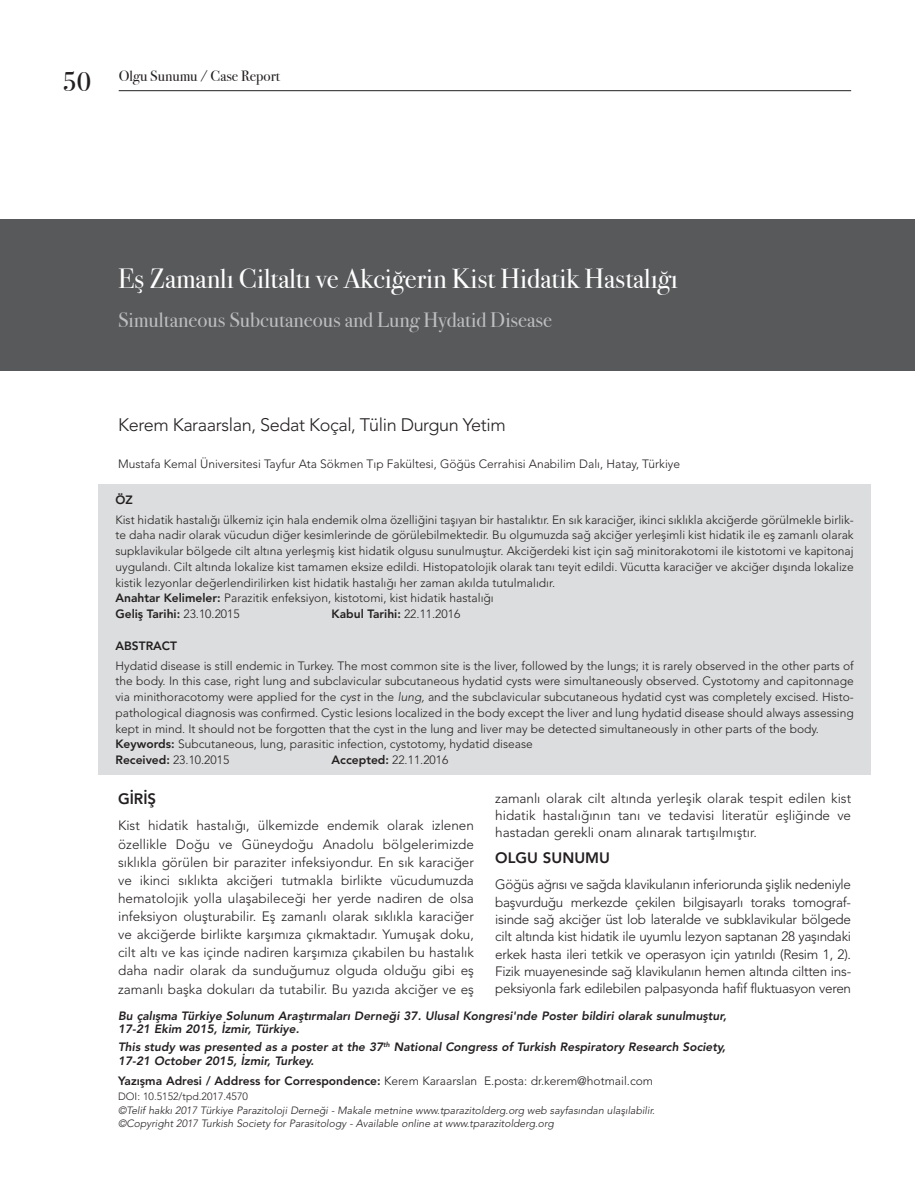
<style>
.page{position:relative;width:915px;height:1191px;background:#fff}
.page>*{position:absolute;margin:0;border:0;box-sizing:border-box;transform-origin:0 0}
.t1{font:27.75px "Bodoni Svty Two ITCTT Book";color:#fff}
.t2{font:21px "Bodoni Svty Two ITCTT Book";color:#bcbec0}
.t3{font:300 18px "Avenir LT Std";letter-spacing:-.02em;color:#231f20}
.t4{font:15px "Bodoni Svty Two ITCTT Book";color:#231f20}
.t5{font:800 15px "Avenir LT Std";color:#231f20}
.t6{font:300 13.5px/18.1px "Avenir LT Std";color:#231f20;text-align:justify}
.t7{font:300 12px/15.8px "Avenir LT Std";color:#231f20}
.t8{font:italic 800 12px/13.5px "Avenir LT Std";color:#231f20}
.t9{font:800 12px "Avenir LT Std";color:#231f20}
.t10{font:italic 300 10.5px/13.5px "Avenir LT Std";color:#231f20}
.t11{font:300 10.5px "Avenir LT Std";color:#231f20}
.s1{font-size:27px}
.s2{font-weight:800}
.s3{font-weight:300}
.s4{font-style:italic}
</style>
<div class="page">
<div style="left:0;top:219px;width:914px;height:151px;background:#58595b"></div>
<div style="left:98px;top:484px;width:772px;height:290px;background:#dcddde"></div>
<hr style="left:119px;top:90px;width:731px;height:1px;background:#231f20">
<p class="t4" style="left:62px;top:64px;width:219px"><span class="s1">50</span> Olgu Sunumu / Case Report</p>
<h1 class="t1" style="left:118px;top:256px;width:561px">Eş Zamanlı Ciltaltı ve Akciğerin Kist Hidatik Hastalığı</h1>
<h2 class="t2" style="left:118px;top:302px;width:435px">Simultaneous Subcutaneous and Lung Hydatid Disease</h2>
<h3 class="t3" style="left:118px;top:414px;width:389px">Kerem Karaarslan, Sedat Koçal, Tülin Durgun Yetim</h3>
<p class="t7" style="left:118px;top:456px;width:563px">Mustafa Kemal Üniversitesi Tayfur Ata Sökmen Tıp Fakültesi, Göğüs Cerrahisi Anabilim Dalı, Hatay, Türkiye</p>
<p class="t9" style="left:115px;top:492px;width:19px">ÖZ</p>
<p class="t7" style="left:115px;top:511px;width:739px">Kist hidatik hastalığı ülkemiz için hala endemik olma özelliğini taşıyan bir hastalıktır. En sık karaciğer, ikinci sıklıkla akciğerde görülmekle birlik&shy;te daha nadir olarak vücudun diğer kesimlerinde de görülebilmektedir. Bu olgumuzda sağ akciğer yerleşimli kist hidatik ile eş zamanlı olarak supklavikular bölgede cilt altına yerleşmiş kist hidatik olgusu sunulmuştur. Akciğerdeki kist için sağ minitorakotomi ile kistotomi ve kapitonaj uygulandı. Cilt altında lokalize kist tamamen eksize edildi. Histopatolojik olarak tanı teyit edildi. Vücutta karaciğer ve akciğer dışında lokalize kistik lezyonlar değerlendirilirken kist hidatik hastalığı her zaman akılda tutulmalıdır.<br><span class="s2">Anahtar Kelimeler:</span> Parazitik enfeksiyon, kistotomi, kist hidatik hastalığı<br><span class="s2">Geliş Tarihi:</span> 23.10.2015</p>
<p class="t9" style="left:331px;top:606px;width:130px">Kabul Tarihi: <span class="s3">22.11.2016</span></p>
<p class="t9" style="left:115px;top:638px;width:63px">ABSTRACT</p>
<p class="t7" style="left:115px;top:657px;width:739px">Hydatid disease is still endemic in Turkey. The most common site is the liver, followed by the lungs; it is rarely observed in the other parts of the body. In this case, right lung and subclavicular subcutaneous hydatid cysts were simultaneously observed. Cystotomy and capitonnage via minithoracotomy were applied for the <span class="s4">cyst</span> in the <span class="s4">lung,</span> and the subclavicular subcutaneous hydatid cyst was completely excised. Histo&shy;pathological diagnosis was confirmed. Cystic lesions localized in the body except the liver and lung hydatid disease should always assessing kept in mind. It should not be forgotten that the cyst in the lung and liver may be detected simultaneously in other parts of the body.<br><span class="s2">Keywords:</span> Subcutaneous, lung, parasitic infection, cystotomy, hydatid disease<br><span class="s2">Received:</span> 23.10.2015</p>
<p class="t7" style="left:331px;top:752px;width:118px"><span class="s2">Accepted:</span> 22.11.2016</p>
<p class="t5" style="left:118px;top:789px;width:40px">GİRİŞ</p>
<p class="t6" style="left:118px;top:816px;width:357px">Kist hidatik hastalığı, ülkemizde endemik olarak izlenen özellikle Doğu ve Güneydoğu Anadolu bölgelerimizde sıklıkla görülen bir paraziter infeksiyondur. En sık karaciğer ve ikinci sıklıkta akciğeri tutmakla birlikte vücudumuzda hematolojik yolla ulaşabileceği her yerde nadiren de olsa infeksiyon oluşturabilir. Eş zamanlı olarak sıklıkla karaciğer ve akciğerde birlikte karşımıza çıkmaktadır. Yumuşak doku, cilt altı ve kas içinde nadiren karşımıza çıkabilen bu hastalık daha nadir olarak da sunduğumuz olguda olduğu gibi eş zamanlı başka dokuları da tutabilir. Bu yazıda akciğer ve eş</p>
<p class="t6" style="left:495px;top:789px;width:357px;line-height:17.4px">zamanlı olarak cilt altında yerleşik olarak tespit edilen kist hidatik hastalığının tanı ve tedavisi literatür eşliğinde ve hastadan gerekli onam alınarak tartışılmıştır.</p>
<p class="t5" style="left:495px;top:849px;width:116px">OLGU SUNUMU</p>
<p class="t6" style="left:495px;top:875px;width:357px;line-height:17.4px">Göğüs ağrısı ve sağda klavikulanın inferiorunda şişlik nedeniyle başvurduğu merkezde çekilen bilgisayarlı toraks tomograf&shy;isinde sağ akciğer üst lob lateralde ve subklavikular bölgede cilt altında kist hidatik ile uyumlu lezyon saptanan 28 yaşındaki erkek hasta ileri tetkik ve operasyon için yatırıldı (Resim 1, 2).<br>Fizik muayenesinde sağ klavikulanın hemen altında ciltten ins&shy;peksiyonla fark edilebilen palpasyonda hafif fluktuasyon veren</p>
<p class="t8" style="left:118px;top:1009px;width:609px">Bu çalışma Türkiye Solunum Araştırmaları Derneği 37. Ulusal Kongresi'nde Poster bildiri olarak sunulmuştur,<br>17-21 Ekim 2015, İzmir, Türkiye.</p>
<p class="t8" style="left:118px;top:1040px;width:609px">This study was presented as a poster at the 37<sup>th</sup> National Congress of Turkish Respiratory Research Society,<br>17-21 October 2015, İzmir, Turkey.</p>
<p class="t7" style="left:118px;top:1072px;width:536px"><span class="s2">Yazışma Adresi / Address for Correspondence:</span> Kerem Karaarslan E.posta: dr.kerem@hotmail.com</p>
<p class="t11" style="left:118px;top:1090px;width:131px">DOI: 10.5152/tpd.2017.4570</p>
<p class="t10" style="left:118px;top:1103px;width:538px">©Telif hakkı 2017 Türkiye Parazitoloji Derneği - Makale metnine www.tparazitolderg.org web sayfasından ulaşılabilir. ©Copyright 2017 Turkish Society for Parasitology - Available online at www.tparazitolderg.org</p>
</div>
